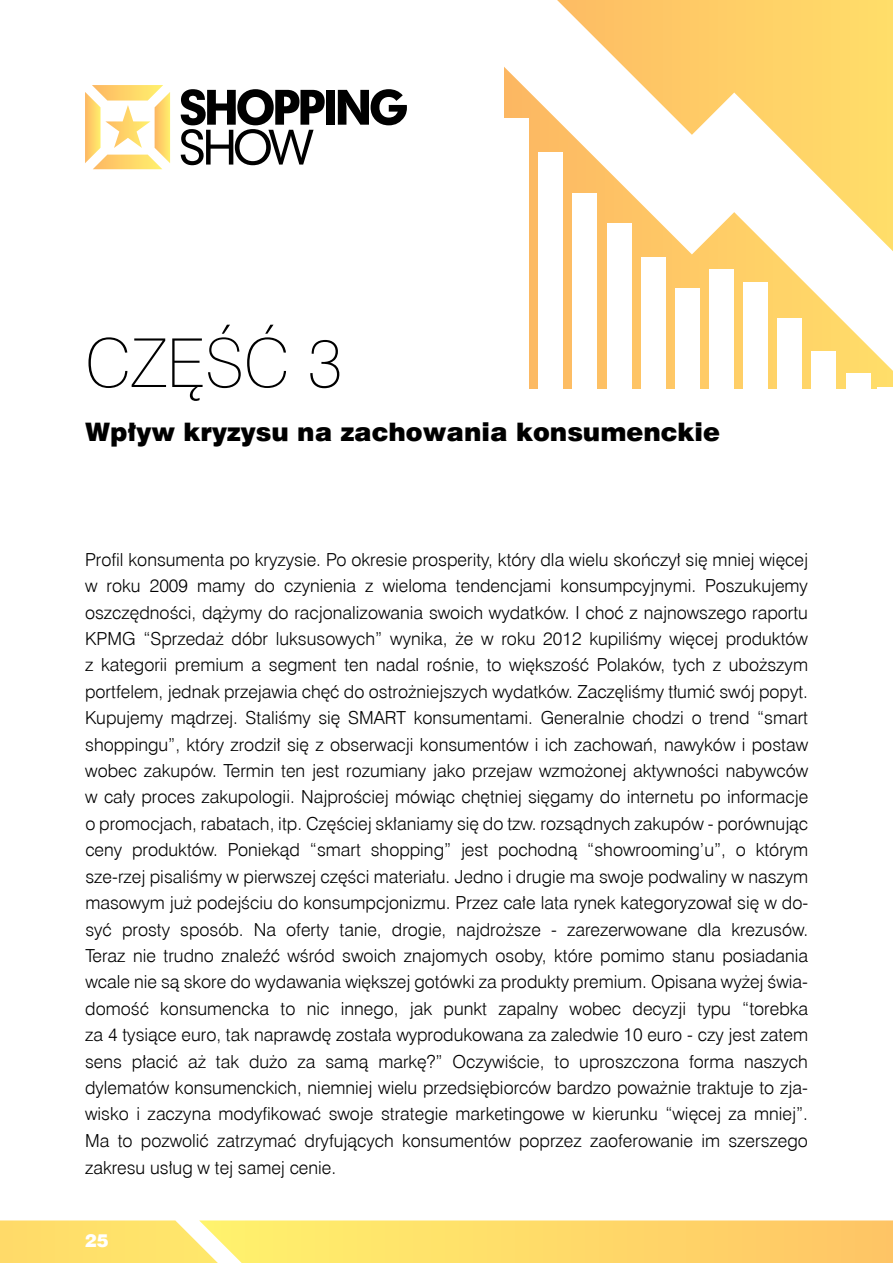
<style>
.page{position:relative;width:893px;height:1263px;background:#fff}
.page>*{position:absolute;margin:0;border:0;box-sizing:border-box;transform-origin:0 0}
.t1{font:67.5px "Swis 721 Th EU";color:#000}
.t2{font:25.5px "Swis 721 Blk EU";color:#000}
.t3{font:18px/26.4px "Swis 721 Lt EU";color:#000;text-align:justify}
.t4{font:18px "Swis 721 Blk EU";color:#fff}
</style>
<div class="page">
<div style="left:326px;top:90px;width:9px;height:35px;background:#000"></div>
<svg style="left:338px;top:89px;width:69px;height:36px"></svg>
<svg style="left:181px;top:89px;width:144px;height:76px"></svg>
<svg style="left:85px;top:85px;width:85px;height:84px"></svg>
<svg style="left:0;top:1220px;width:893px;height:43px"></svg>
<svg style="left:504px;top:0;width:389px;height:371px"></svg>
<h1 class="t1" style="left:85px;top:322px;width:259px">Część 3</h1>
<h2 class="t2" style="left:85px;top:416px;width:637px">Wpływ kryzysu na zachowania konsumenckie</h2>
<p class="t3" style="left:85px;top:546px;width:725px">Profil konsumenta po kryzysie. Po okresie prosperity, który dla wielu skończył się mniej więcej w roku 2009 mamy do czynienia z wieloma tendencjami konsumpcyjnymi. Poszukujemy oszczędności, dążymy do racjonalizowania swoich wydatków. I choć z najnowszego raportu KPMG “Sprzedaż dóbr luksusowych” wynika, że w roku 2012 kupiliśmy więcej produktów z kategorii premium a segment ten nadal rośnie, to większość Polaków, tych z uboższym portfelem, jednak przejawia chęć do ostrożniejszych wydatków. Zaczęliśmy tłumić swój popyt.<br>Kupujemy mądrzej. Staliśmy się SMART konsumentami. Generalnie chodzi o trend “smart shoppingu”, który zrodził się z obserwacji konsumentów i ich zachowań, nawyków i postaw wobec zakupów. Termin ten jest rozumiany jako przejaw wzmożonej aktywności nabywców w cały proces zakupologii. Najprościej mówiąc chętniej sięgamy do internetu po informacje o promocjach, rabatach, itp. Częściej skłaniamy się do tzw. rozsądnych zakupów - porównując ceny produktów. Poniekąd “smart shopping” jest pochodną “showrooming’u”, o którym sze-rzej pisaliśmy w pierwszej części materiału. Jedno i drugie ma swoje podwaliny w naszym masowym już podejściu do konsumpcjonizmu. Przez całe lata rynek kategoryzował się w do&shy;syć prosty sposób. Na oferty tanie, drogie, najdroższe - zarezerwowane dla krezusów.<br>Teraz nie trudno znaleźć wśród swoich znajomych osoby, które pomimo stanu posiadania wcale nie są skore do wydawania większej gotówki za produkty premium. Opisana wyżej świa&shy;domość konsumencka to nic innego, jak punkt zapalny wobec decyzji typu “torebka za 4 tysiące euro, tak naprawdę została wyprodukowana za zaledwie 10 euro - czy jest zatem sens płacić aż tak dużo za samą markę?” Oczywiście, to uproszczona forma naszych dylematów konsumenckich, niemniej wielu przedsiębiorców bardzo poważnie traktuje to zja&shy;wisko i zaczyna modyfikować swoje strategie marketingowe w kierunku “więcej za mniej”.<br>Ma to pozwolić zatrzymać dryfujących konsumentów poprzez zaoferowanie im szerszego zakresu usług w tej samej cenie.</p>
<p class="t4" style="left:85px;top:1229px;width:25px">25</p>
</div>
